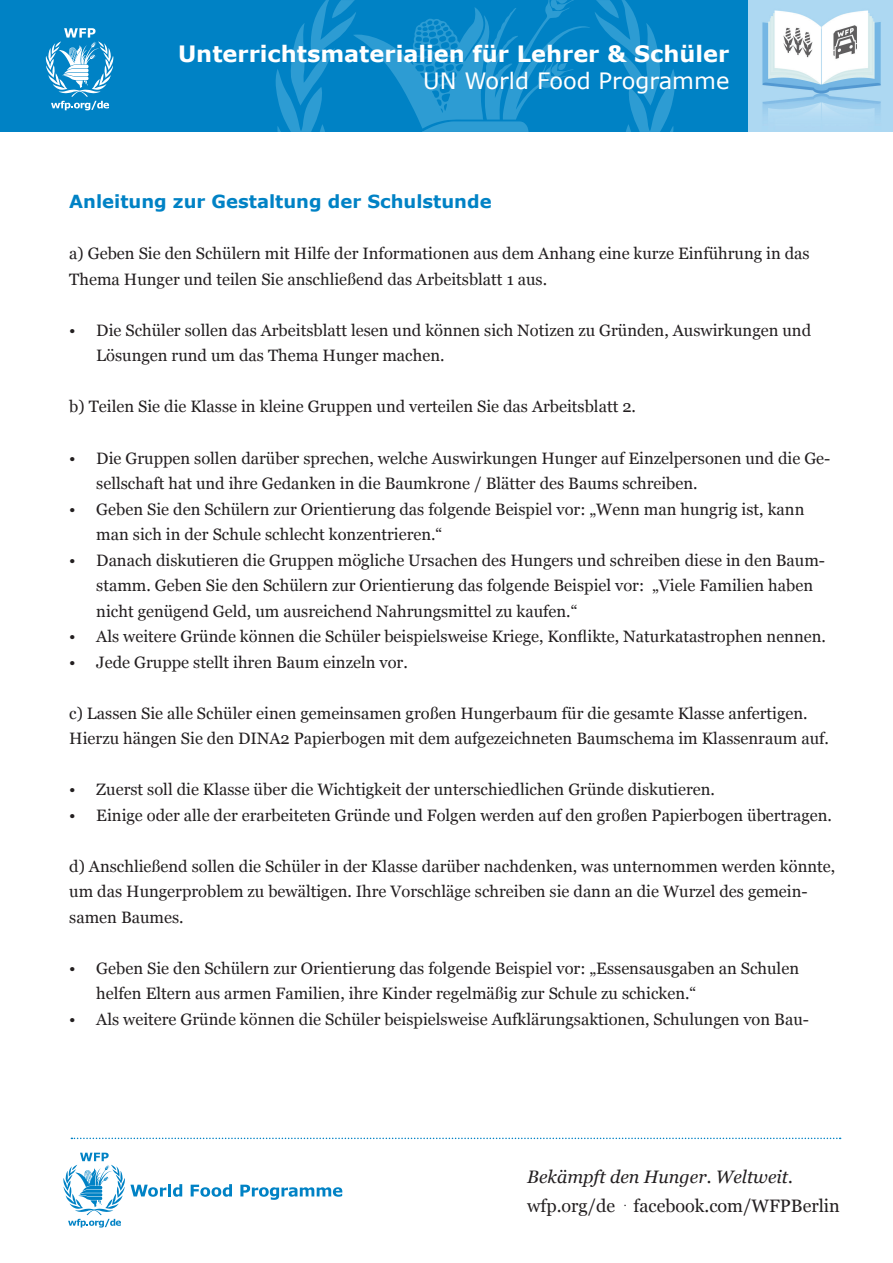
<style>
.page{position:relative;width:893px;height:1263px;background:#fff}
.page>*{position:absolute;margin:0;border:0;box-sizing:border-box;transform-origin:0 0}
.t1{font:700 22.5px "Verdana";color:#fff}
.t2{font:22.5px "Verdana";color:#fff}
.t3{font:700 18px "Verdana";color:#0082c5}
.t4{font:18px "Georgia";color:#231f20}
.t5{font:italic 18px "Georgia";color:#231f20}
.t6{font:16.5px/25.5px "Georgia";color:#231f20}
</style>
<div class="page">
<div style="left:0;top:0;width:893px;height:132px;background:#0082c5"></div>
<svg style="left:46px;top:28px;width:67px;height:82px"></svg>
<svg style="left:276px;top:0;width:399px;height:132px"></svg>
<svg style="left:191px;top:1184px;width:41px;height:13px"></svg>
<svg style="left:240px;top:1185px;width:102px;height:15px"></svg>
<svg style="left:63px;top:1153px;width:119px;height:74px"></svg>
<svg style="left:71px;top:1137px;width:770px;height:2px"></svg>
<img style="left:748px;top:0;width:145px;height:132px">
<h1 class="t1" style="left:178px;top:38px;width:553px">Unterrichtsmaterialien für Lehrer &amp; Schüler</h1>
<h1 class="t2" style="left:423px;top:65px;width:308px">UN World Food Programme</h1>
<p class="t3" style="left:69px;top:189px;width:424px">Anleitung zur Gestaltung der Schulstunde</p>
<p class="t6" style="left:69px;top:241px;width:742px">a) Geben Sie den Schülern mit Hilfe der Informationen aus dem Anhang eine kurze Einführung in das<br>Thema Hunger und teilen Sie anschließend das Arbeitsblatt 1 aus.</p>
<p class="t6" style="left:96px;top:318px;width:716px;text-indent:-27px">• Die Schüler sollen das Arbeitsblatt lesen und können sich Notizen zu Gründen, Auswirkungen und<br>Lösungen rund um das Thema Hunger machen.</p>
<p class="t6" style="left:69px;top:394px;width:568px">b) Teilen Sie die Klasse in kleine Gruppen und verteilen Sie das Arbeitsblatt 2.</p>
<p class="t6" style="left:96px;top:445px;width:736px;text-indent:-27px">• Die Gruppen sollen darüber sprechen, welche Auswirkungen Hunger auf Einzelpersonen und die Ge&shy;sellschaft hat und ihre Gedanken in die Baumkrone / Blätter des Baums schreiben.</p>
<p class="t6" style="left:96px;top:496px;width:710px;text-indent:-27px">• Geben Sie den Schülern zur Orientierung das folgende Beispiel vor: „Wenn man hungrig ist, kann man sich in der Schule schlecht konzentrieren.“</p>
<p class="t6" style="left:96px;top:547px;width:730px;text-indent:-27px">• Danach diskutieren die Gruppen mögliche Ursachen des Hungers und schreiben diese in den Baum&shy;stamm. Geben Sie den Schülern zur Orientierung das folgende Beispiel vor: „Viele Familien haben nicht genügend Geld, um ausreichend Nahrungsmittel zu kaufen.“</p>
<p class="t6" style="left:69px;top:624px;width:758px">• Als weitere Gründe können die Schüler beispielsweise Kriege, Konflikte, Naturkatastrophen nennen.</p>
<p class="t6" style="left:69px;top:649px;width:340px">• Jede Gruppe stellt ihren Baum einzeln vor.</p>
<p class="t6" style="left:69px;top:700px;width:761px">c) Lassen Sie alle Schüler einen gemeinsamen großen Hungerbaum für die gesamte Klasse anfertigen.<br>Hierzu hängen Sie den DINA2 Papierbogen mit dem aufgezeichneten Baumschema im Klassenraum auf.</p>
<p class="t6" style="left:69px;top:777px;width:647px">• Zuerst soll die Klasse über die Wichtigkeit der unterschiedlichen Gründe diskutieren.</p>
<p class="t6" style="left:69px;top:802px;width:764px">• Einige oder alle der erarbeiteten Gründe und Folgen werden auf den großen Papierbogen übertragen.</p>
<p class="t6" style="left:69px;top:853px;width:767px">d) Anschließend sollen die Schüler in der Klasse darüber nachdenken, was unternommen werden könnte, um das Hungerproblem zu bewältigen. Ihre Vorschläge schreiben sie dann an die Wurzel des gemein&shy;samen Baumes.</p>
<p class="t6" style="left:96px;top:956px;width:704px;text-indent:-27px">• Geben Sie den Schülern zur Orientierung das folgende Beispiel vor: „Essensausgaben an Schulen helfen Eltern aus armen Familien, ihre Kinder regelmäßig zur Schule zu schicken.“</p>
<p class="t6" style="left:69px;top:1007px;width:741px">• Als weitere Gründe können die Schüler beispielsweise Aufklärungsaktionen, Schulungen von Bau-</p>
<p class="t5" style="left:527px;top:1165px;width:267px">Bekämpft den Hunger. Weltweit.</p>
<p class="t4" style="left:527px;top:1194px;width:314px">wfp.org/de <sup>.</sup> facebook.com/WFPBerlin</p>
</div>
